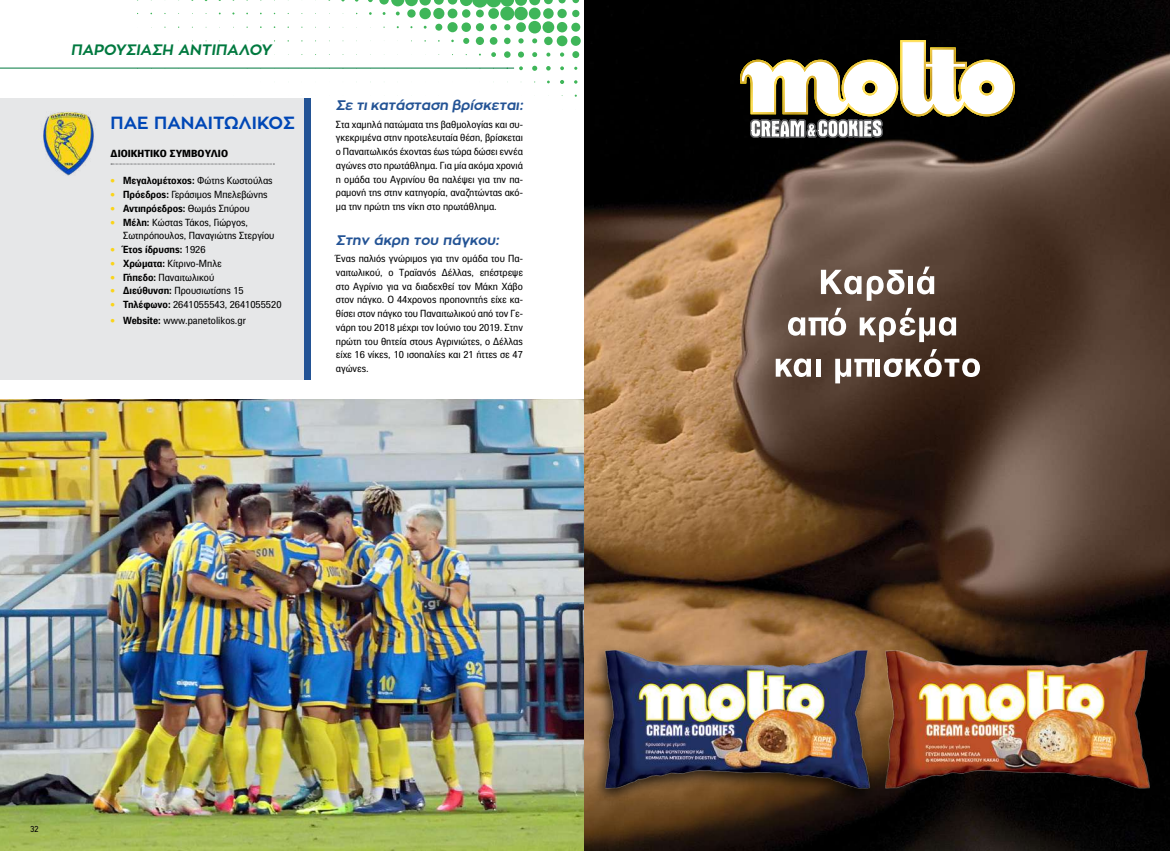
<style>
.page{position:relative;width:1170px;height:851px;background:#fff}
.page>*{position:absolute;margin:0;border:0;box-sizing:border-box;transform-origin:0 0}
.t1{font:700 17.5px "Zona Pro";color:#0047b6}
.t2{font:700 15px "Zona Pro";color:#00793f}
.t3{font:700 13.75px "Zona Pro";color:#235395}
.t4{font:10px/13.8px "PF Paperback";color:#000;text-align:justify}
.t5{font:700 10px "PF Paperback";color:#000}
.t6{font:900 10px "PF Paperback";color:#000}
.t7{font:8.75px "PF Din Text";color:#000}
.s1{color:#fad419}
.s2{font-weight:400}
.s3{font-weight:700;color:#fad419}
.s4{font-weight:700}
</style>
<div class="page">
<svg style="left:529px;top:0;width:23px;height:5px"></svg>
<svg style="left:558px;top:0;width:7px;height:3px"></svg>
<svg style="left:572px;top:0;width:7px;height:3px"></svg>
<svg style="left:379px;top:0;width:148px;height:15px"></svg>
<div style="left:407px;top:9px;width:8px;height:9px;background:#3fb659;border-radius:50%"></div>
<div style="left:419px;top:8px;width:12px;height:11px;background:#3fb659;border-radius:50%"></div>
<div style="left:433px;top:8px;width:11px;height:11px;background:#3fb659;border-radius:50%"></div>
<div style="left:447px;top:9px;width:10px;height:9px;background:#3fb659;border-radius:50%"></div>
<div style="left:462px;top:9px;width:8px;height:9px;background:#3fb659;border-radius:50%"></div>
<div style="left:476px;top:10px;width:8px;height:7px;background:#3fb659;border-radius:50%"></div>
<div style="left:488px;top:8px;width:11px;height:11px;background:#3fb659;border-radius:50%"></div>
<div style="left:500px;top:7px;width:14px;height:13px;background:#3fb659;border-radius:50%"></div>
<div style="left:514px;top:7px;width:13px;height:13px;background:#3fb659;border-radius:50%"></div>
<div style="left:529px;top:8px;width:11px;height:11px;background:#3fb659;border-radius:50%"></div>
<div style="left:543px;top:8px;width:10px;height:11px;background:#3fb659;border-radius:50%"></div>
<div style="left:557px;top:9px;width:9px;height:9px;background:#3fb659;border-radius:50%"></div>
<div style="left:572px;top:10px;width:7px;height:7px;background:#3fb659;border-radius:50%"></div>
<div style="left:435px;top:24px;width:7px;height:7px;background:#3fb659;border-radius:50%"></div>
<div style="left:447px;top:22px;width:10px;height:10px;background:#3fb659;border-radius:50%"></div>
<div style="left:461px;top:22px;width:10px;height:10px;background:#3fb659;border-radius:50%"></div>
<div style="left:476px;top:23px;width:8px;height:8px;background:#3fb659;border-radius:50%"></div>
<div style="left:490px;top:24px;width:7px;height:7px;background:#3fb659;border-radius:50%"></div>
<svg style="left:504px;top:24px;width:6px;height:6px"></svg>
<div style="left:516px;top:22px;width:10px;height:10px;background:#3fb659;border-radius:50%"></div>
<div style="left:528px;top:21px;width:13px;height:12px;background:#3fb659;border-radius:50%"></div>
<div style="left:542px;top:21px;width:12px;height:12px;background:#3fb659;border-radius:50%"></div>
<div style="left:557px;top:22px;width:10px;height:10px;background:#3fb659;border-radius:50%"></div>
<div style="left:571px;top:23px;width:9px;height:9px;background:#3fb659;border-radius:50%"></div>
<svg style="left:463px;top:38px;width:6px;height:6px"></svg>
<div style="left:476px;top:37px;width:8px;height:8px;background:#3fb659;border-radius:50%"></div>
<div style="left:489px;top:37px;width:8px;height:8px;background:#3fb659;border-radius:50%"></div>
<svg style="left:504px;top:38px;width:6px;height:6px"></svg>
<svg style="left:518px;top:38px;width:5px;height:5px"></svg>
<svg style="left:532px;top:38px;width:5px;height:5px"></svg>
<div style="left:544px;top:37px;width:8px;height:8px;background:#3fb659;border-radius:50%"></div>
<div style="left:556px;top:36px;width:11px;height:10px;background:#3fb659;border-radius:50%"></div>
<div style="left:570px;top:36px;width:10px;height:10px;background:#3fb659;border-radius:50%"></div>
<svg style="left:491px;top:52px;width:5px;height:5px"></svg>
<div style="left:504px;top:51px;width:6px;height:7px;background:#3fb659;border-radius:50%"></div>
<svg style="left:518px;top:52px;width:6px;height:6px"></svg>
<svg style="left:532px;top:52px;width:5px;height:5px"></svg>
<svg style="left:546px;top:53px;width:4px;height:4px"></svg>
<svg style="left:560px;top:52px;width:4px;height:5px"></svg>
<div style="left:572px;top:51px;width:7px;height:7px;background:#3fb659;border-radius:50%"></div>
<svg style="left:519px;top:66px;width:4px;height:4px"></svg>
<svg style="left:532px;top:66px;width:5px;height:5px"></svg>
<svg style="left:546px;top:66px;width:4px;height:5px"></svg>
<svg style="left:560px;top:66px;width:4px;height:4px"></svg>
<svg style="left:560px;top:80px;width:4px;height:4px"></svg>
<svg style="left:574px;top:80px;width:3px;height:4px"></svg>
<img style="left:0;top:399px;width:585px;height:451px">
<div style="left:0;top:98px;width:310px;height:281px;background:linear-gradient(to bottom,#235395,#235395)"></div>
<div style="left:0;top:98px;width:303px;height:281px;background:#e6e7e8"></div>
<svg style="left:111px;top:164px;width:161px;height:1px"></svg>
<img style="left:585px;top:0;width:584px;height:588px">
<svg style="left:737px;top:52px;width:161px;height:86px"></svg>
<svg style="left:862px;top:80px;width:16px;height:17px"></svg>
<svg style="left:900px;top:39px;width:114px;height:77px"></svg>
<svg style="left:820px;top:270px;width:41px;height:24px"></svg>
<svg style="left:862px;top:270px;width:43px;height:32px"></svg>
<div style="left:908px;top:276px;width:5px;height:18px;background:#fff"></div>
<svg style="left:916px;top:259px;width:18px;height:35px"></svg>
<svg style="left:780px;top:314px;width:41px;height:21px"></svg>
<svg style="left:775px;top:355px;width:35px;height:22px"></svg>
<div style="left:815px;top:359px;width:5px;height:17px;background:#fff"></div>
<svg style="left:821px;top:308px;width:138px;height:76px"></svg>
<svg style="left:943px;top:354px;width:36px;height:30px"></svg>
<img style="left:585px;top:588px;width:255px;height:262px">
<img style="left:840px;top:588px;width:329px;height:262px">
<svg style="left:585px;top:0;width:7px;height:3px"></svg>
<hr style="left:0;top:68px;width:514px;height:1px;background:#00793f">
<img style="left:43px;top:111px;width:51px;height:65px">
<h2 class="t2" style="left:71px;top:40px;width:204px">ΠΑΡΟΥΣΙΑΣΗ ΑΝΤΙΠΑΛΟΥ</h2>
<h1 class="t1" style="left:111px;top:112px;width:186px">ΠΑΕ ΠΑΝΑΙΤΩΛΙΚΟΣ</h1>
<p class="t6" style="left:111px;top:147px;width:119px">ΔΙΟΙΚΗΤΙΚΟ ΣΥΜΒΟΥΛΙΟ</p>
<p class="t5" style="left:111px;top:174px;width:163px"><span class="s1">•</span> Μεγαλομέτοχος: <span class="s2">Φώτης Κωστούλας</span></p>
<p class="t4" style="left:111px;top:187px;width:158px"><span class="s3">•</span> <span class="s4">Πρόεδρος:</span> Γεράσιμος Μπελεβώνης</p>
<p class="t5" style="left:111px;top:202px;width:141px"><span class="s1">•</span> Αντιπρόεδρος: <span class="s2">Θωμάς Σπύρου</span></p>
<p class="t4" style="left:123px;top:215px;width:153px;text-indent:-12px"><span class="s3">•</span> <span class="s4">Μέλη:</span> Κώστας Τάκος, Γιώργος,<br>Σωτηρόπουλος, Παναγιώτης Στεργίου</p>
<p class="t5" style="left:111px;top:243px;width:96px"><span class="s1">•</span> Έτος ίδρυσης: <span class="s2">1926</span></p>
<p class="t4" style="left:111px;top:256px;width:112px"><span class="s3">•</span> <span class="s4">Χρώματα:</span> Κίτρινο-Μπλε</p>
<p class="t4" style="left:111px;top:270px;width:105px"><span class="s3">•</span> <span class="s4">Γήπεδο:</span> Παναιτωλικού</p>
<p class="t4" style="left:111px;top:283px;width:135px"><span class="s3">•</span> <span class="s4">Διεύθυνση:</span> Προυσιωτίσης 15</p>
<p class="t4" style="left:111px;top:297px;width:172px"><span class="s3">•</span> <span class="s4">Τηλέφωνο:</span> 2641055543, 2641055520</p>
<p class="t4" style="left:111px;top:313px;width:137px"><span class="s3">•</span> <span class="s4">Website:</span> www.panetolikos.gr</p>
<h3 class="t3" style="left:336px;top:96px;width:191px">Σε τι κατάσταση βρίσκεται:</h3>
<p class="t4" style="left:336px;top:117px;width:188px">Στα χαμηλά πατώματα της βαθμολογίας και συ&shy;γκεκριμένα στην προτελευταία θέση, βρίσκεται ο Παναιτωλικός έχοντας έως τώρα δώσει εννέα αγώνες στο πρωτάθλημα. Για μία ακόμα χρονιά η ομάδα του Αγρινίου θα παλέψει για την πα&shy;ραμονή της στην κατηγορία, αναζητώντας ακό&shy;μα την πρώτη της νίκη στο πρωτάθλημα.</p>
<h3 class="t3" style="left:336px;top:231px;width:167px">Στην άκρη του πάγκου:</h3>
<p class="t4" style="left:336px;top:251px;width:188px">Ένας παλιός γνώριμος για την ομάδα του Πα&shy;ναιτωλικού, ο Τραϊανός Δέλλας, επέστρεψε στο Αγρίνιο για να διαδεχθεί τον Μάκη Χάβο στον πάγκο. Ο 44χρονος προπονητής είχε κα&shy;θίσει στον πάγκο του Παναιτωλικού από τον Γε&shy;νάρη του 2018 μέχρι τον Ιούνιο του 2019. Στην πρώτη του θητεία στους Αγρινιώτες, ο Δέλλας είχε 16 νίκες, 10 ισοπαλίες και 21 ήττες σε 47 αγώνες.</p>
<p class="t7" style="left:30px;top:823px;width:10px">32</p>
</div>
